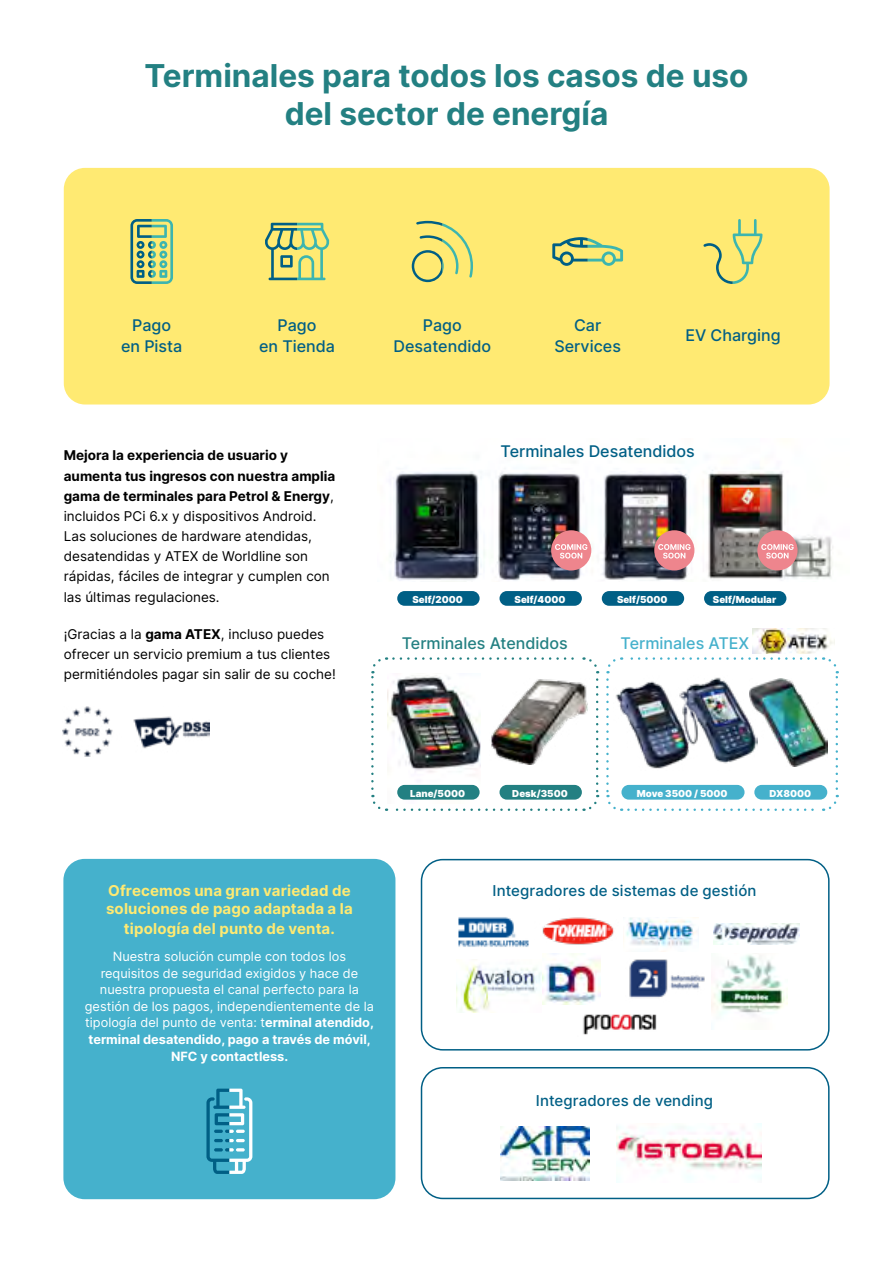
<style>
.page{position:relative;width:893px;height:1263px;background:#fff}
.page>*{position:absolute;margin:0;border:0;box-sizing:border-box;transform-origin:0 0}
.Headline{font:700 31.5px/37.5px "Inter";color:#238082;text-align:center}
.Headline-2{font:500 16.05px/21px "Inter";color:#005f85;text-align:center}
.Headline-3{font:500 16.05px "Inter";color:#238082}
.Headline-4{font:500 16.05px "Inter";color:#45b1cc}
.Emphasis_2{font:700 15px/18px "Inter";letter-spacing:.01em;color:#ffea72}
.Emphasis_2-2{font:500 15px "Inter";letter-spacing:.005em;color:#005f85}
.texte_9{font:13.5px/20.1px "Inter";color:#000}
.Body{font:12.75px/16.5px "Inter";color:#fff;text-align:center}
.texte_9-2{font:900 9.6px "Inter";color:#fff}
.s1{font-weight:700}
</style>
<div class="page">
<div style="left:64px;top:168px;width:766px;height:236px;background:#ffea72;border-radius:21px"></div>
<svg style="left:606px;top:679px;width:16px;height:132px"></svg>
<svg style="left:628px;top:795px;width:211px;height:16px"></svg>
<svg style="left:823px;top:657px;width:15px;height:132px"></svg>
<svg style="left:583px;top:679px;width:16px;height:132px"></svg>
<svg style="left:371px;top:795px;width:205px;height:16px"></svg>
<svg style="left:371px;top:657px;width:16px;height:132px"></svg>
<svg style="left:393px;top:657px;width:423px;height:16px"></svg>
<img style="left:390px;top:467px;width:443px;height:114px">
<div style="left:551px;top:530px;width:40px;height:40px;background:#ee858d;border-radius:50%"></div>
<svg style="left:555px;top:544px;width:32px;height:14px"></svg>
<div style="left:654px;top:530px;width:40px;height:40px;background:#ee858d;border-radius:50%"></div>
<svg style="left:658px;top:544px;width:32px;height:14px"></svg>
<div style="left:757px;top:530px;width:41px;height:40px;background:#ee858d;border-radius:50%"></div>
<svg style="left:761px;top:544px;width:33px;height:14px"></svg>
<div style="left:397px;top:591px;width:83px;height:15px;background:#005f85;border-radius:7px"></div>
<div style="left:499px;top:591px;width:83px;height:15px;background:#005f85;border-radius:7px"></div>
<div style="left:602px;top:591px;width:82px;height:15px;background:#005f85;border-radius:7px"></div>
<div style="left:704px;top:591px;width:82px;height:15px;background:#005f85;border-radius:7px"></div>
<img style="left:491px;top:679px;width:99px;height:86px">
<img style="left:388px;top:675px;width:93px;height:129px">
<img style="left:758px;top:678px;width:70px;height:88px">
<div style="left:397px;top:785px;width:83px;height:15px;background:#238082;border-radius:7px"></div>
<div style="left:499px;top:785px;width:83px;height:15px;background:#238082;border-radius:7px"></div>
<div style="left:621px;top:785px;width:123px;height:15px;background:#45b1cc;border-radius:7px"></div>
<div style="left:754px;top:785px;width:73px;height:15px;background:#45b1cc;border-radius:7px"></div>
<img style="left:753px;top:629px;width:81px;height:25px">
<img style="left:614px;top:677px;width:144px;height:93px">
<img style="left:63px;top:707px;width:147px;height:50px">
<div style="left:63px;top:859px;width:332px;height:340px;background:#45b1cc;border-radius:21px"></div>
<div style="left:421px;top:859px;width:409px;height:191px;border:2px solid #005f85;border-radius:21px"></div>
<div style="left:421px;top:1067px;width:409px;height:132px;border:2px solid #005f85;border-radius:21px"></div>
<img style="left:458px;top:917px;width:71px;height:30px">
<img style="left:542px;top:917px;width:72px;height:28px">
<img style="left:583px;top:1014px;width:74px;height:21px">
<img style="left:542px;top:953px;width:59px;height:51px">
<img style="left:713px;top:923px;width:87px;height:21px">
<img style="left:629px;top:951px;width:83px;height:53px">
<img style="left:457px;top:964px;width:84px;height:48px">
<img style="left:623px;top:917px;width:75px;height:30px">
<img style="left:712px;top:955px;width:75px;height:61px">
<img style="left:501px;top:1126px;width:88px;height:54px">
<img style="left:617px;top:1123px;width:144px;height:60px">
<svg style="left:206px;top:1088px;width:46px;height:86px"></svg>
<svg style="left:130px;top:219px;width:43px;height:65px"></svg>
<svg style="left:552px;top:237px;width:71px;height:29px"></svg>
<svg style="left:265px;top:223px;width:64px;height:57px"></svg>
<svg style="left:703px;top:219px;width:59px;height:65px"></svg>
<svg style="left:412px;top:221px;width:61px;height:61px"></svg>
<p class="Headline" style="left:144px;top:56px;width:606px">Terminales para todos los casos de uso del sector de energía</p>
<p class="Headline-2" style="left:554px;top:314px;width:68px">Car<br>Services</p>
<p class="Headline-2" style="left:121px;top:314px;width:63px">Pago en Pista</p>
<p class="Headline-2" style="left:685px;top:324px;width:97px">EV Charging</p>
<p class="Headline-2" style="left:259px;top:314px;width:78px">Pago<br>en Tienda</p>
<p class="Headline-2" style="left:394px;top:314px;width:99px">Pago<br>Desatendido</p>
<p class="texte_9" style="left:64px;top:445px;width:273px"><span class="s1">Mejora la experiencia de usuario y aumenta tus ingresos con nuestra amplia gama de terminales para Petrol &amp; Energy</span>, incluidos PCi 6.x y dispositivos Android.<br>Las soluciones de hardware atendidas, desatendidas y ATEX de Worldline son rápidas, fáciles de integrar y cumplen con las últimas regulaciones.</p>
<p class="texte_9" style="left:64px;top:623px;width:274px">¡Gracias a la <span class="s1">gama ATEX</span>, incluso puedes ofrecer un servicio premium a tus clientes permitiéndoles pagar sin salir de su coche!</p>
<p class="Headline-2" style="left:501px;top:441px;width:196px">Terminales Desatendidos</p>
<p class="texte_9-2" style="left:413px;top:593px;width:52px">Self/2000</p>
<p class="texte_9-2" style="left:515px;top:593px;width:52px">Self/4000</p>
<p class="texte_9-2" style="left:617px;top:593px;width:52px">Self/5000</p>
<p class="texte_9-2" style="left:713px;top:593px;width:65px">Self/Modular</p>
<p class="Headline-3" style="left:402px;top:631px;width:168px">Terminales Atendidos</p>
<p class="Headline-4" style="left:620px;top:631px;width:130px">Terminales ATEX</p>
<p class="Emphasis_2" style="left:106px;top:881px;width:248px">Ofrecemos una gran variedad de soluciones de pago adaptada a la</p>
<p class="Emphasis_2" style="left:124px;top:919px;width:213px">tipología del punto de venta.</p>
<p class="Body" style="left:85px;top:948px;width:291px">Nuestra solución cumple con todos los requisitos de seguridad exigidos y hace de nuestra propuesta el canal perfecto para la gestión de los pagos, independientemente de la tipología del punto de venta: t<span class="s1">erminal atendido, terminal desatendido, pago a través de móvil, NFC y contactless.</span></p>
<p class="texte_9-2" style="left:410px;top:786px;width:56px">Lane/5000</p>
<p class="texte_9-2" style="left:512px;top:786px;width:57px">Desk/3500</p>
<p class="texte_9-2" style="left:637px;top:786px;width:92px">Move 3500 / 5000</p>
<p class="texte_9-2" style="left:769px;top:786px;width:43px">DX8000</p>
<p class="Emphasis_2-2" style="left:493px;top:880px;width:265px">Integradores de sistemas de gestión</p>
<p class="Emphasis_2-2" style="left:536px;top:1090px;width:179px">Integradores de vending</p>
</div>
